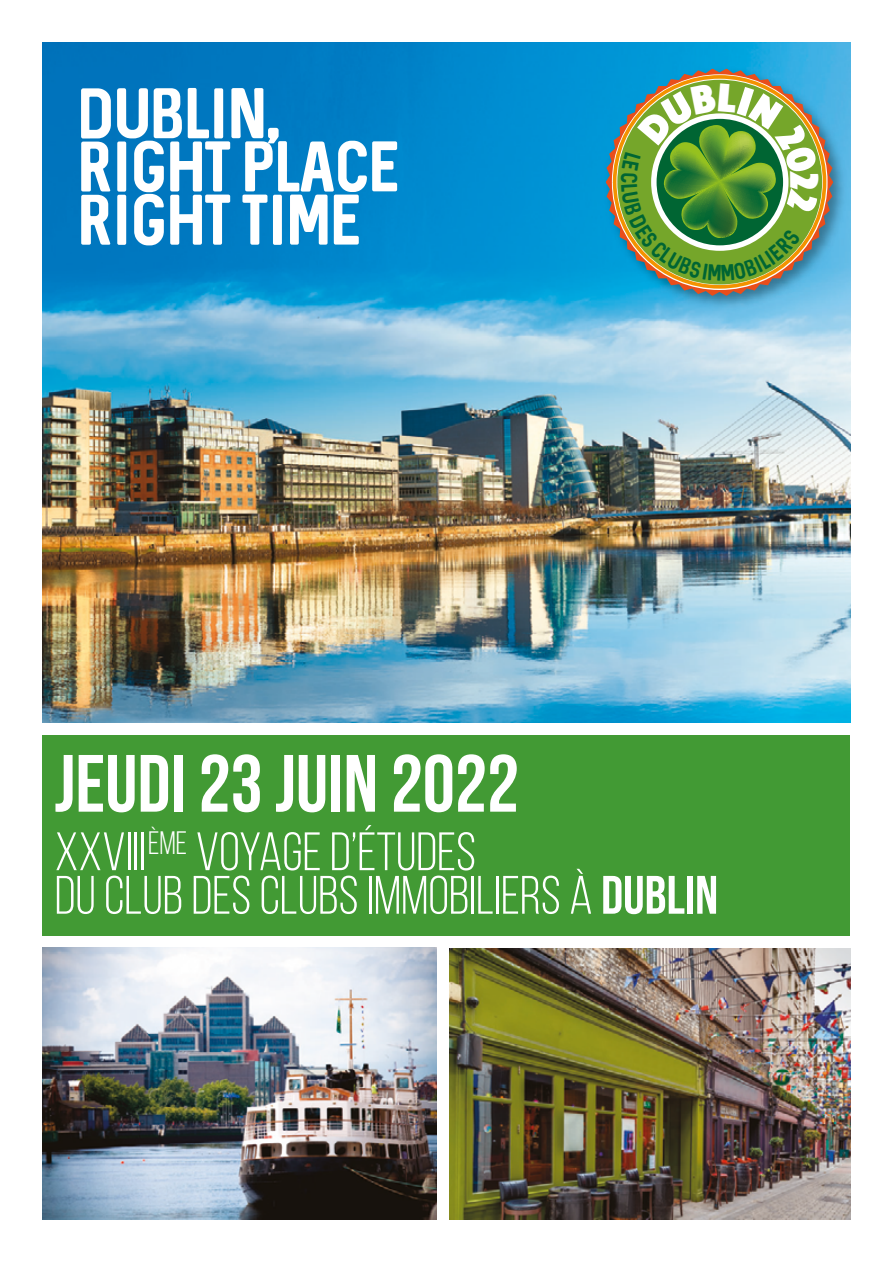
<style>
.page{position:relative;width:893px;height:1263px;background:#fff}
.page>*{position:absolute;margin:0;border:0;box-sizing:border-box;transform-origin:0 0}
.t1{font:700 81px "Bebas Neue";color:#fff}
.t2{font:57.15px/53.2px "Sequel";color:#fff}
.t3{font:54px/43.5px "Bebas Neue";color:#fff}
.s1{font-weight:700}
</style>
<div class="page">
<div style="left:43px;top:735px;width:807px;height:200px;background:#429a34"></div>
<img style="left:43px;top:43px;width:807px;height:679px">
<img style="left:43px;top:948px;width:393px;height:271px">
<img style="left:449px;top:948px;width:401px;height:271px">
<img style="left:590px;top:55px;width:260px;height:272px">
<svg style="left:606px;top:69px;width:227px;height:227px"></svg>
<svg style="left:609px;top:72px;width:221px;height:221px"></svg>
<svg style="left:611px;top:73px;width:217px;height:217px"></svg>
<svg style="left:615px;top:77px;width:210px;height:210px"></svg>
<p class="t2" style="left:77px;top:86px;width:324px">DUBLIN,<br>RIGHT PLACE<br>RIGHT TIME</p>
<h1 class="t1" style="left:55px;top:739px;width:466px">JEUDI 23 JUIN 2022</h1>
<p class="t3" style="left:55px;top:829px;width:665px">XXVIII<sup>ÈME</sup> VOYAGE D’ÉTUDES<br>DU CLUB DES CLUBS IMMOBILIERS À <span class="s1">DUBLIN</span></p>
</div>
